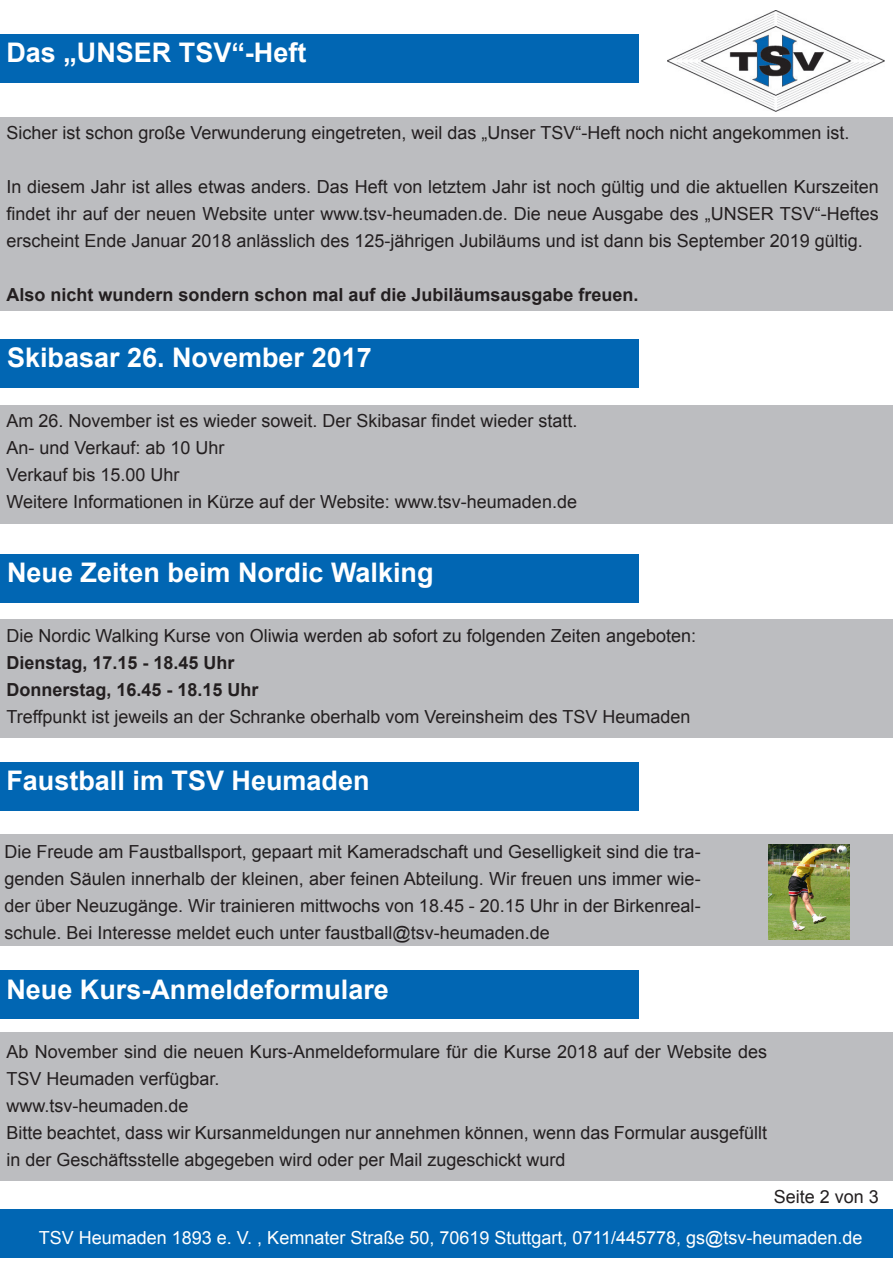
<style>
.page{position:relative;width:893px;height:1263px;background:#fff}
.page>*{position:absolute;margin:0;border:0;box-sizing:border-box;transform-origin:0 0}
.t1{font:700 27px "Arial";color:#fff}
.t2{font:18px/27px "Arial";color:#231f20;text-align:justify}
.t3{font:700 18px "Arial";color:#231f20}
.t4{font:18px "Arial";color:#fff}
</style>
<div class="page">
<div style="left:0;top:1209px;width:893px;height:49px;background:#0166b3"></div>
<div style="left:0;top:34px;width:639px;height:49px;background:#0166b3"></div>
<div style="left:0;top:117px;width:893px;height:193px;background:#bcbdc0"></div>
<div style="left:0;top:970px;width:639px;height:49px;background:#0166b3"></div>
<div style="left:0;top:1032px;width:893px;height:149px;background:#bcbdc0"></div>
<img style="left:668px;top:11px;width:216px;height:101px">
<div style="left:1px;top:554px;width:638px;height:49px;background:#0166b3"></div>
<div style="left:1px;top:620px;width:892px;height:118px;background:#bcbdc0"></div>
<div style="left:0;top:762px;width:639px;height:49px;background:#0166b3"></div>
<div style="left:0;top:834px;width:893px;height:112px;background:#bcbdc0"></div>
<img style="left:768px;top:845px;width:82px;height:94px">
<div style="left:1px;top:339px;width:638px;height:49px;background:#0166b3"></div>
<div style="left:1px;top:405px;width:892px;height:118px;background:#bcbdc0"></div>
<p class="t1" style="left:6px;top:35px;width:302px">Das „UNSER TSV“-Heft</p>
<p class="t2" style="left:6px;top:120px;width:845px">Sicher ist schon große Verwunderung eingetreten, weil das „Unser TSV“-Heft noch nicht angekommen ist.</p>
<p class="t2" style="left:6px;top:174px;width:874px">In diesem Jahr ist alles etwas anders. Das Heft von letztem Jahr ist noch gültig und die aktuellen Kurszeiten findet ihr auf der neuen Website unter www.tsv-heumaden.de. Die neue Ausgabe des „UNSER TSV“-Heftes erscheint Ende Januar 2018 anlässlich des 125-jährigen Jubiläums und ist dann bis September 2019 gültig.</p>
<p class="t3" style="left:6px;top:283px;width:634px">Also nicht wundern sondern schon mal auf die Jubiläumsausgabe freuen.</p>
<p class="t1" style="left:7px;top:340px;width:366px">Skibasar 26. November 2017</p>
<p class="t2" style="left:6px;top:408px;width:573px">Am 26. November ist es wieder soweit. Der Skibasar findet wieder statt.</p>
<p class="t2" style="left:6px;top:435px;width:220px">An- und Verkauf: ab 10 Uhr</p>
<p class="t2" style="left:6px;top:462px;width:175px">Verkauf bis 15.00 Uhr</p>
<p class="t2" style="left:6px;top:489px;width:572px">Weitere Informationen in Kürze auf der Website: www.tsv-heumaden.de</p>
<p class="t1" style="left:7px;top:554px;width:428px">Neue Zeiten beim Nordic Walking</p>
<p class="t2" style="left:6px;top:622px;width:691px">Die Nordic Walking Kurse von Oliwia werden ab sofort zu folgenden Zeiten angeboten:</p>
<p class="t3" style="left:6px;top:651px;width:230px">Dienstag, 17.15 - 18.45 Uhr</p>
<p class="t3" style="left:6px;top:678px;width:254px">Donnerstag, 16.45 - 18.15 Uhr</p>
<p class="t2" style="left:6px;top:703px;width:686px">Treffpunkt ist jeweils an der Schranke oberhalb vom Vereinsheim des TSV Heumaden</p>
<p class="t1" style="left:6px;top:763px;width:365px">Faustball im TSV Heumaden</p>
<p class="t2" style="left:4px;top:838px;width:698px">Die Freude am Faustballsport, gepaart mit Kameradschaft und Geselligkeit sind die tra&shy;genden Säulen innerhalb der kleinen, aber feinen Abteilung. Wir freuen uns immer wie&shy;der über Neuzugänge. Wir trainieren mittwochs von 18.45 - 20.15 Uhr in der Birkenreal&shy;schule. Bei Interesse meldet euch unter faustball@tsv-heumaden.de</p>
<p class="t1" style="left:6px;top:972px;width:384px">Neue Kurs-Anmeldeformulare</p>
<p class="t2" style="left:6px;top:1038px;width:762px">Ab November sind die neuen Kurs-Anmeldeformulare für die Kurse 2018 auf der Website des<br>TSV Heumaden verfügbar.</p>
<p class="t2" style="left:6px;top:1092px;width:184px">www.tsv-heumaden.de</p>
<p class="t2" style="left:6px;top:1119px;width:762px">Bitte beachtet, dass wir Kursanmeldungen nur annehmen können, wenn das Formular ausgefüllt in der Geschäftsstelle abgegeben wird oder per Mail zugeschickt wurd</p>
<p class="t2" style="left:774px;top:1183px;width:107px">Seite 2 von 3</p>
<p class="t4" style="left:39px;top:1225px;width:825px">TSV Heumaden 1893 e. V. , Kemnater Straße 50, 70619 Stuttgart, 0711/445778, gs@tsv-heumaden.de</p>
</div>
